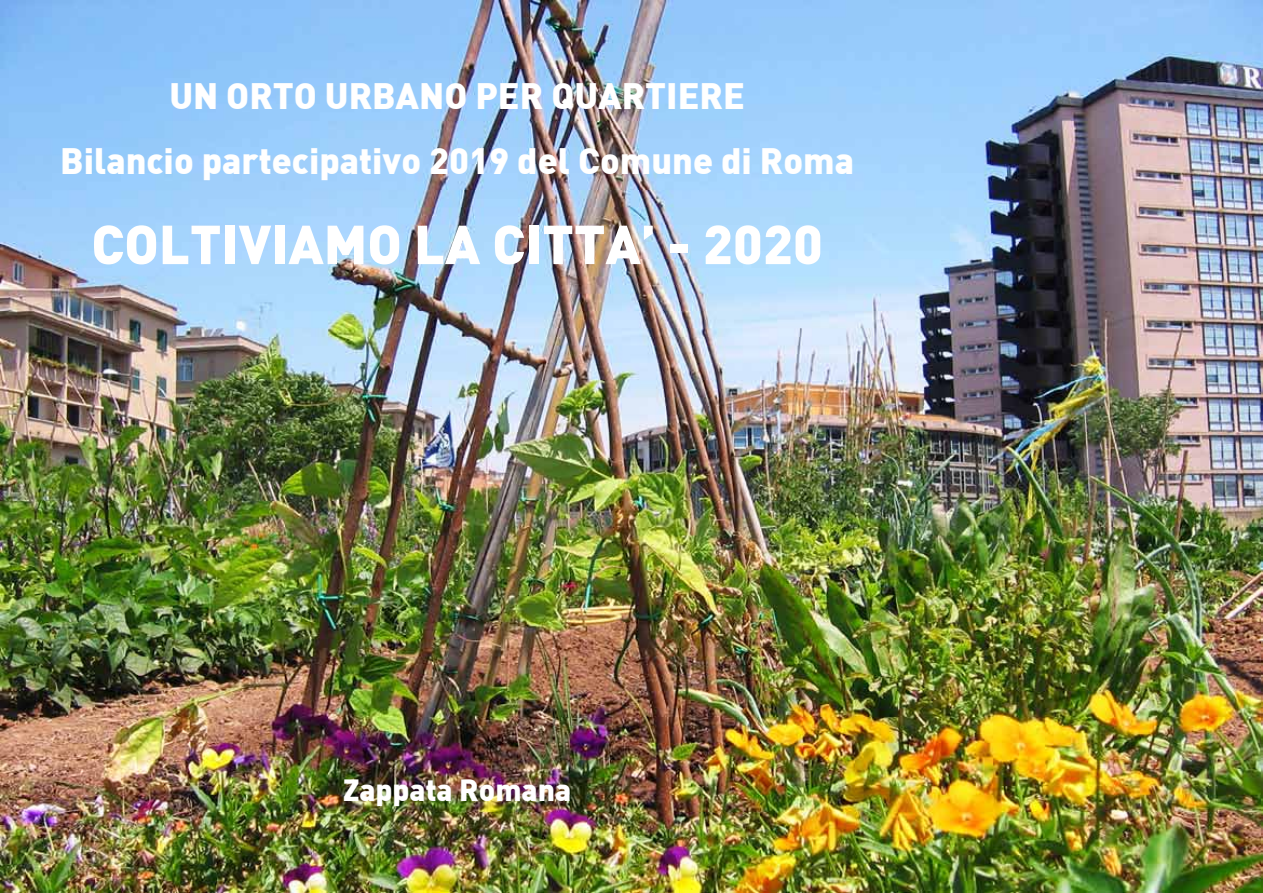
<style>
.page{position:relative;width:1263px;height:893px;background:#fff}
.page>*{position:absolute;margin:0;border:0;box-sizing:border-box;transform-origin:0 0}
.t1{font:900 54px "DIN";color:#fff}
.t2{font:900 36px/64.8px "DIN";color:#fff;text-align:center}
.t3{font:900 30px "DIN";color:#fff}
</style>
<div class="page">
<img style="left:0;top:0;width:1263px;height:893px">
<p class="t2" style="left:60px;top:62px;width:795px">UN ORTO URBANO PER QUARTIERE<br>Bilancio partecipativo 2019 del Comune di Roma</p>
<h1 class="t1" style="left:91px;top:208px;width:733px">COLTIVIAMO LA CITTA’ - 2020</h1>
<p class="t3" style="left:343px;top:770px;width:230px">Zappata Romana</p>
</div>
